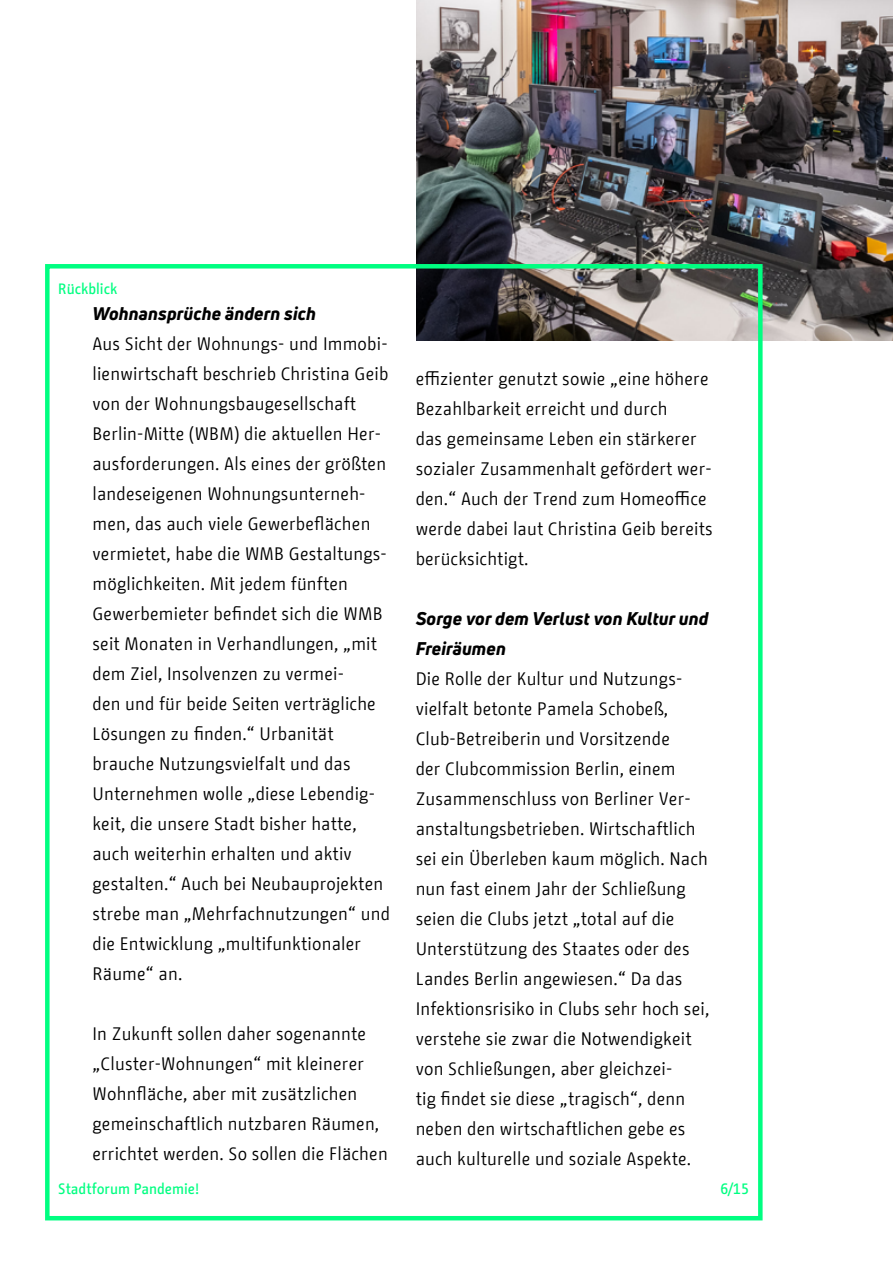
<style>
.page{position:relative;width:893px;height:1263px;background:#fff}
.page>*{position:absolute;margin:0;border:0;box-sizing:border-box;transform-origin:0 0}
.t1{font:18px/30px "BMF Change";letter-spacing:.01em;color:#000}
.t2{font:italic 800 18px/30px "Uni Neue";letter-spacing:.01em;color:#000}
.t3{font:500 15px "BMF Change";color:#00fe81}
</style>
<div class="page">
<img style="left:416px;top:0;width:477px;height:340px">
<div style="left:45px;top:264px;width:718px;height:956px;border:4px solid #00fe81"></div>
<p class="t3" style="left:58px;top:278px;width:61px">Rückblick</p>
<p class="t2" style="left:92px;top:298px;width:225px">Wohnansprüche ändern sich</p>
<p class="t1" style="left:92px;top:328px;width:299px">Aus Sicht der Wohnungs- und Immobi&shy;lienwirtschaft beschrieb Christina Geib von der Wohnungsbaugesellschaft Berlin-Mitte (WBM) die aktuellen Her&shy;ausforderungen. Als eines der größten landeseigenen Wohnungsunterneh&shy;men, das auch viele Gewerbeflächen vermietet, habe die WMB Gestaltungs&shy;möglichkeiten. Mit jedem fünften Gewerbemieter befindet sich die WMB seit Monaten in Verhandlungen, „mit dem Ziel, Insolvenzen zu vermei-<br>den und für beide Seiten verträgliche Lösungen zu finden.“ Urbanität brauche Nutzungsvielfalt und das Unternehmen wolle „diese Lebendig&shy;keit, die unsere Stadt bisher hatte, auch weiterhin erhalten und aktiv gestalten.“ Auch bei Neubauprojekten strebe man „Mehrfachnutzungen“ und die Entwicklung „multifunktionaler Räume“ an.</p>
<p class="t1" style="left:92px;top:1018px;width:297px">In Zukunft sollen daher sogenannte „Cluster-Wohnungen“ mit kleinerer Wohnfläche, aber mit zusätzlichen gemeinschaftlich nutzbaren Räumen, errichtet werden. So sollen die Flächen</p>
<p class="t1" style="left:416px;top:364px;width:299px">effizienter genutzt sowie „eine höhere Bezahlbarkeit erreicht und durch<br>das gemeinsame Leben ein stärkerer sozialer Zusammenhalt gefördert wer&shy;den.“ Auch der Trend zum Homeoffice werde dabei laut Christina Geib bereits berücksichtigt.</p>
<p class="t2" style="left:416px;top:603px;width:294px">Sorge vor dem Verlust von Kultur und<br>Freiräumen</p>
<p class="t1" style="left:416px;top:664px;width:295px">Die Rolle der Kultur und Nutzungs&shy;vielfalt betonte Pamela Schobeß, Club-Betreiberin und Vorsitzende<br>der Clubcommission Berlin, einem Zusammenschluss von Berliner Ver&shy;anstaltungsbetrieben. Wirtschaftlich sei ein Überleben kaum möglich. Nach nun fast einem Jahr der Schließung seien die Clubs jetzt „total auf die Unterstützung des Staates oder des Landes Berlin angewiesen.“ Da das Infektionsrisiko in Clubs sehr hoch sei, verstehe sie zwar die Notwendigkeit von Schließungen, aber gleichzei-<br>tig findet sie diese „tragisch“, denn neben den wirtschaftlichen gebe es auch kulturelle und soziale Aspekte.</p>
<p class="t3" style="left:58px;top:1178px;width:143px">Stadtforum Pandemie!</p>
<p class="t3" style="left:720px;top:1178px;width:30px">6/15</p>
</div>
